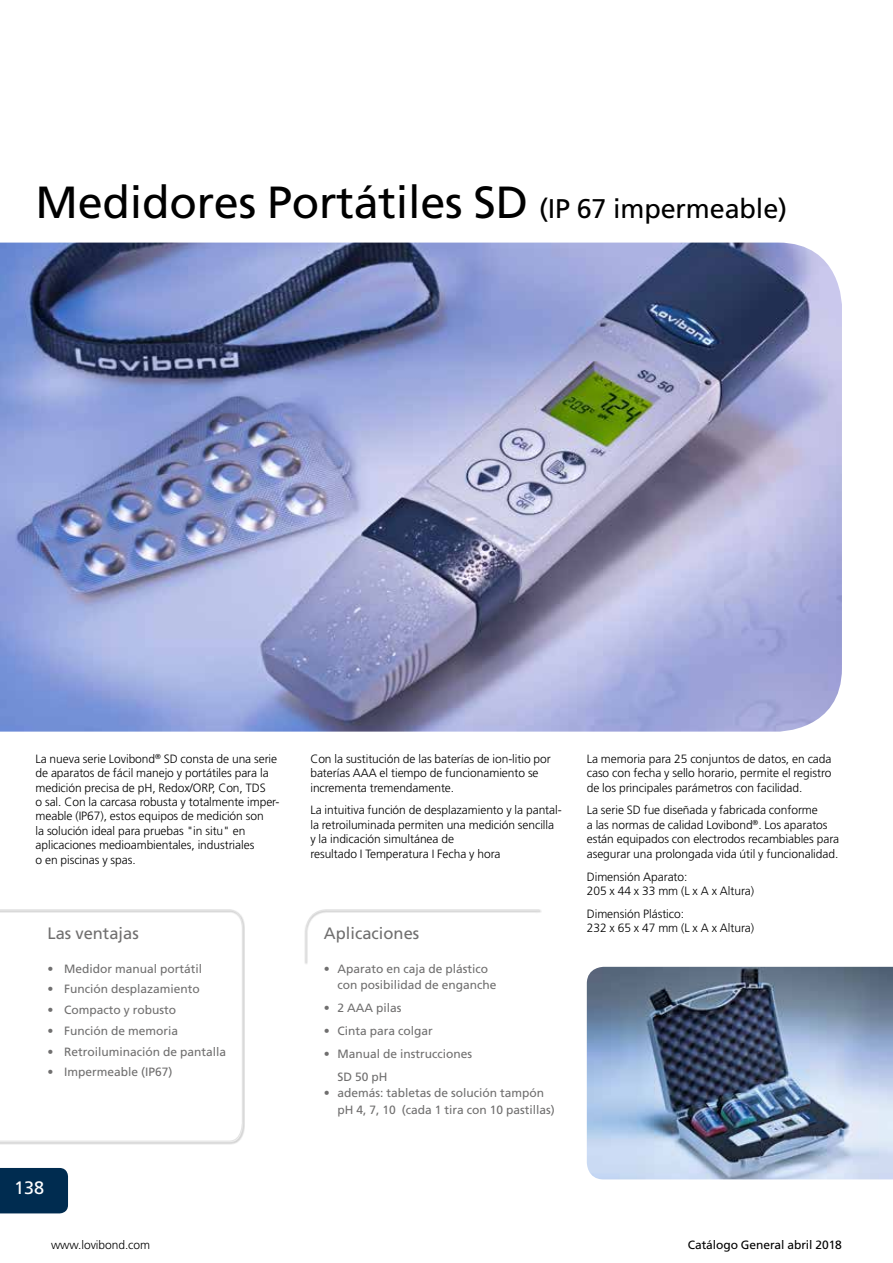
<style>
.page{position:relative;width:893px;height:1263px;background:#fff}
.page>*{position:absolute;margin:0;border:0;box-sizing:border-box;transform-origin:0 0}
.t1{font:45px "Frutiger LT";letter-spacing:-.005em;color:#000}
.t2{font:18px "Frutiger LT";color:#fff}
.t3{font:16.5px "Frutiger LT";color:#706f6f}
.t4{font:300 12px/14.4px "Frutiger LT";letter-spacing:-.005em;color:#000}
.t5{font:12px/16.5px "Frutiger LT";color:#706f6f}
.t6{font:12px "Frutiger LT";letter-spacing:-.005em;color:#000}
.s1{font-size:27px}
</style>
<div class="page">
<div style="left:0;top:1168px;width:68px;height:45px;background:#002c50"></div>
<img style="left:0;top:243px;width:842px;height:489px">
<img style="left:587px;top:967px;width:306px;height:212px">
<svg style="left:0;top:909px;width:243px;height:233px"></svg>
<svg style="left:305px;top:909px;width:235px;height:54px"></svg>
<h1 class="t1" style="left:36px;top:176px;width:753px">Medidores Portátiles SD <span class="s1">(IP 67 impermeable)</span></h1>
<p class="t4" style="left:36px;top:752px;width:246px">La nueva serie Lovibond<sup>®</sup> SD consta de una serie de aparatos de fácil manejo y portátiles para la medición precisa de pH, Redox/ORP, Con, TDS<br>o sal. Con la carcasa robusta y totalmente imper&shy;meable (IP67), estos equipos de medición son<br>la solución ideal para pruebas "in situ" en aplicaciones medioambientales, industriales<br>o en piscinas y spas.</p>
<h3 class="t3" style="left:48px;top:924px;width:93px">Las ventajas</h3>
<p class="t5" style="left:48px;top:960px;width:156px">• Medidor manual portátil</p>
<p class="t5" style="left:48px;top:981px;width:154px">• Función desplazamiento</p>
<p class="t5" style="left:48px;top:1002px;width:130px">• Compacto y robusto</p>
<p class="t5" style="left:48px;top:1022px;width:132px">• Función de memoria</p>
<p class="t5" style="left:48px;top:1043px;width:180px">• Retroiluminación de pantalla</p>
<p class="t5" style="left:48px;top:1064px;width:126px">• Impermeable (IP67)</p>
<h2 class="t2" style="left:14px;top:1177px;width:32px">138</h2>
<p class="t4" style="left:310px;top:752px;width:242px">Con la sustitución de las baterías de ion-litio por baterías AAA el tiempo de funcionamiento se incrementa tremendamente.</p>
<p class="t4" style="left:310px;top:803px;width:253px">La intuitiva función de desplazamiento y la pantal&shy;la retroiluminada permiten una medición sencilla y la indicación simultánea de<br>resultado I Temperatura I Fecha y hora</p>
<h3 class="t3" style="left:324px;top:924px;width:97px">Aplicaciones</h3>
<p class="t5" style="left:337px;top:960px;width:161px;text-indent:-14px">• Aparato en caja de plástico con posibilidad de enganche</p>
<p class="t5" style="left:324px;top:1000px;width:79px">• 2 AAA pilas</p>
<p class="t5" style="left:324px;top:1022px;width:110px">• Cinta para colgar</p>
<p class="t5" style="left:337px;top:1042px;width:136px;line-height:23px;text-indent:-14px">• Manual de instrucciones<br>SD 50 pH</p>
<p class="t5" style="left:337px;top:1085px;width:219px;text-indent:-14px">• además: tabletas de solución tampón pH 4, 7, 10 (cada 1 tira con 10 pastillas)</p>
<p class="t4" style="left:587px;top:752px;width:246px;text-align:justify">La memoria para 25 conjuntos de datos, en cada caso con fecha y sello horario, permite el registro de los principales parámetros con facilidad.</p>
<p class="t4" style="left:587px;top:803px;width:254px">La serie SD fue diseñada y fabricada conforme<br>a las normas de calidad Lovibond<sup>®</sup>. Los aparatos están equipados con electrodos recambiables para asegurar una prolongada vida útil y funcionalidad.</p>
<p class="t4" style="left:587px;top:869px;width:169px">Dimensión Aparato:<br>205 x 44 x 33 mm (L x A x Altura)</p>
<p class="t4" style="left:587px;top:907px;width:169px">Dimensión Plástico:<br>232 x 65 x 47 mm (L x A x Altura)</p>
<p class="t4" style="left:51px;top:1238px;width:101px">www.lovibond.com</p>
<p class="t6" style="left:688px;top:1238px;width:156px">Catálogo General abril 2018</p>
</div>
